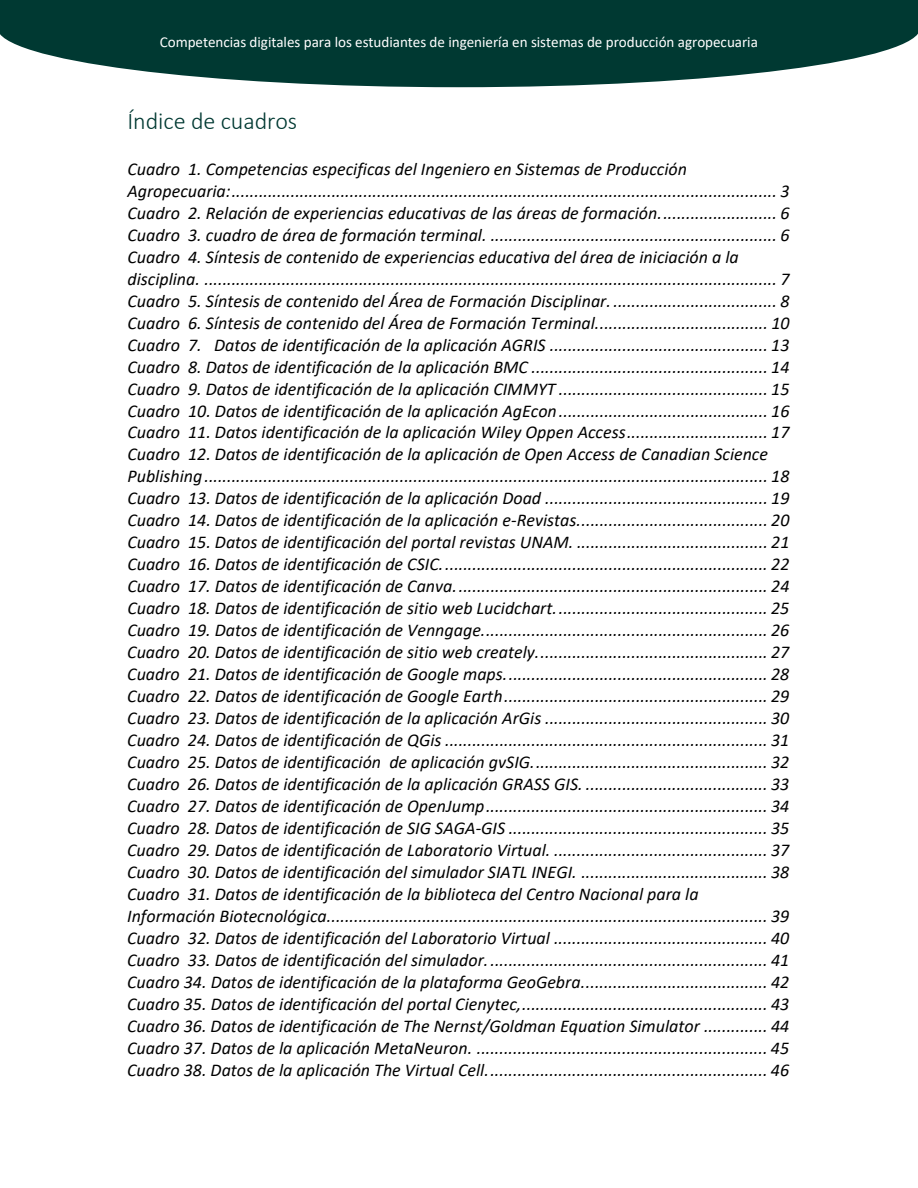
<style>
.page{position:relative;width:918px;height:1188px;background:#fff}
.page>*{position:absolute;margin:0;border:0;box-sizing:border-box;transform-origin:0 0}
.t1{font:300 24.15px "Calibri";letter-spacing:-.005em;color:#003932}
.t2{font:italic 18px/21.9px "Calibri";color:#000}
.t3{font:15.15px "Calibri";letter-spacing:-.005em;color:#fff}
</style>
<div class="page">
<svg style="left:0;top:0;width:918px;height:87px;background:#24554f"></svg>
<p class="t3" style="left:160px;top:33px;width:600px">Competencias digitales para los estudiantes de ingeniería en sistemas de producción agropecuaria</p>
<h1 class="t1" style="left:127px;top:106px;width:171px">Índice de cuadros</h1>
<p class="t2" style="left:127px;top:158px;width:664px">Cuadro 1. Competencias especificas del Ingeniero en Sistemas de Producción Agropecuaria: ........................................................................................................................ 3<br>Cuadro 2. Relación de experiencias educativas de las áreas de formación. ......................... 6<br>Cuadro 3. cuadro de área de formación terminal. ............................................................... 6<br>Cuadro 4. Síntesis de contenido de experiencias educativa del área de iniciación a la disciplina. .............................................................................................................................. 7<br>Cuadro 5. Síntesis de contenido del Área de Formación Disciplinar. .................................... 8<br>Cuadro 6. Síntesis de contenido del Área de Formación Terminal. ..................................... 10<br>Cuadro 7. Datos de identificación de la aplicación AGRIS ................................................ 13<br>Cuadro 8. Datos de identificación de la aplicación BMC .................................................... 14<br>Cuadro 9. Datos de identificación de la aplicación CIMMYT .............................................. 15<br>Cuadro 10. Datos de identificación de la aplicación AgEcon .............................................. 16<br>Cuadro 11. Datos identificación de la aplicación Wiley Oppen Access ............................... 17<br>Cuadro 12. Datos de identificación de la aplicación de Open Access de Canadian Science Publishing............................................................................................................................ 18<br>Cuadro 13. Datos de identificación de la aplicación Doad ................................................. 19<br>Cuadro 14. Datos de identificación de la aplicación e-Revistas. ......................................... 20<br>Cuadro 15. Datos de identificación del portal revistas UNAM. .......................................... 21<br>Cuadro 16. Datos de identificación de CSIC. ....................................................................... 22<br>Cuadro 17. Datos de identificación de Canva. .................................................................... 24<br>Cuadro 18. Datos de identificación de sitio web Lucidchart. .............................................. 25<br>Cuadro 19. Datos de identificación de Venngage. .............................................................. 26<br>Cuadro 20. Datos de identificación de sitio web creately. .................................................. 27<br>Cuadro 21. Datos de identificación de Google maps. ......................................................... 28<br>Cuadro 22. Datos de identificación de Google Earth .......................................................... 29<br>Cuadro 23. Datos de identificación de la aplicación ArGis ................................................. 30<br>Cuadro 24. Datos de identificación de QGis ....................................................................... 31<br>Cuadro 25. Datos de identificación de aplicación gvSIG. ................................................... 32<br>Cuadro 26. Datos de identificación de la aplicación GRASS GIS. ........................................ 33<br>Cuadro 27. Datos de identificación de OpenJump .............................................................. 34<br>Cuadro 28. Datos de identificación de SIG SAGA-GIS ......................................................... 35<br>Cuadro 29. Datos de identificación de Laboratorio Virtual. ............................................... 37<br>Cuadro 30. Datos de identificación del simulador SIATL INEGI. ......................................... 38<br>Cuadro 31. Datos de identificación de la biblioteca del Centro Nacional para la Información Biotecnológica ................................................................................................. 39<br>Cuadro 32. Datos de identificación del Laboratorio Virtual ............................................... 40<br>Cuadro 33. Datos de identificación del simulador. ............................................................. 41<br>Cuadro 34. Datos de identificación de la plataforma GeoGebra. ........................................ 42<br>Cuadro 35. Datos de identificación del portal Cienytec, ...................................................... 43<br>Cuadro 36. Datos de identificación de The Nernst/Goldman Equation Simulator .............. 44<br>Cuadro 37. Datos de la aplicación MetaNeuron. ................................................................ 45<br>Cuadro 38. Datos de la aplicación The Virtual Cell. ............................................................. 46</p>
</div>
